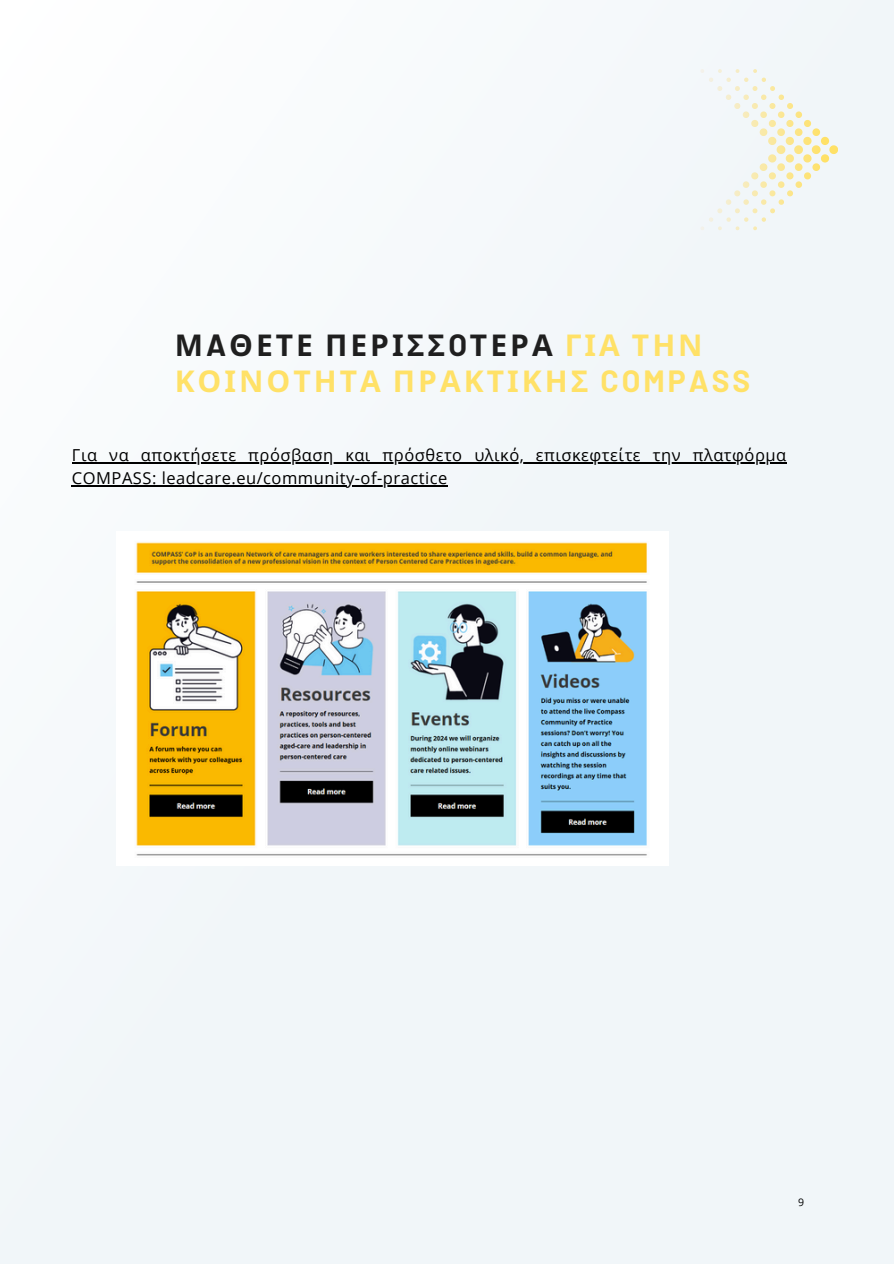
<style>
.page{position:relative;width:894px;height:1264px;background:#fff}
.page>*{position:absolute;margin:0;border:0;box-sizing:border-box;transform-origin:0 0}
.t1{font:700 30px/36px "Noto Sans";letter-spacing:.1em;color:#ffe167}
.t2{font:16.5px "Open Sans";letter-spacing:.03em;color:#000}
.t3{font:10.5px "Open Sans";color:#000}
.s1{color:#1f1f1f}
.s2{font-family:"Barlow";color:#1f1f1f}
.s3{font-family:"Barlow"}
</style>
<div class="page">
<div style="left:0;top:0;width:893px;height:1263px;background:#f1f6f9"></div>
<svg style="left:701px;top:69px;width:136px;height:161px"></svg>
<img style="left:117px;top:531px;width:551px;height:334px">
<hr style="left:72px;top:462px;width:714px;height:1px;background:#000">
<hr style="left:72px;top:485px;width:376px;height:1px;background:#000">
<p class="t1" style="left:175px;top:326px;width:577px"><span class="s1">Μ</span><span class="s2">A</span><span class="s1">ΘΕΤΕ ΠΕΡΙΣΣ</span><span class="s2">O</span><span class="s1">ΤΕΡΑ</span> ΓΙΑ ΤΗΝ<br>ΚΟΙΝΟΤΗΤΑ ΠΡΑΚΤΙΚΗΣ <span class="s3">COMPASS</span></p>
<h1 class="t2" style="left:72px;top:444px;width:715px">Για να αποκτήσετε πρόσβαση και πρόσθετο υλικό, επισκεφτείτε την πλατφόρμα</h1>
<p class="t2" style="left:72px;top:466px;width:377px">COMPASS: leadcare.eu/community-of-practice</p>
<p class="t3" style="left:798px;top:1194px;width:7px">9</p>
</div>
